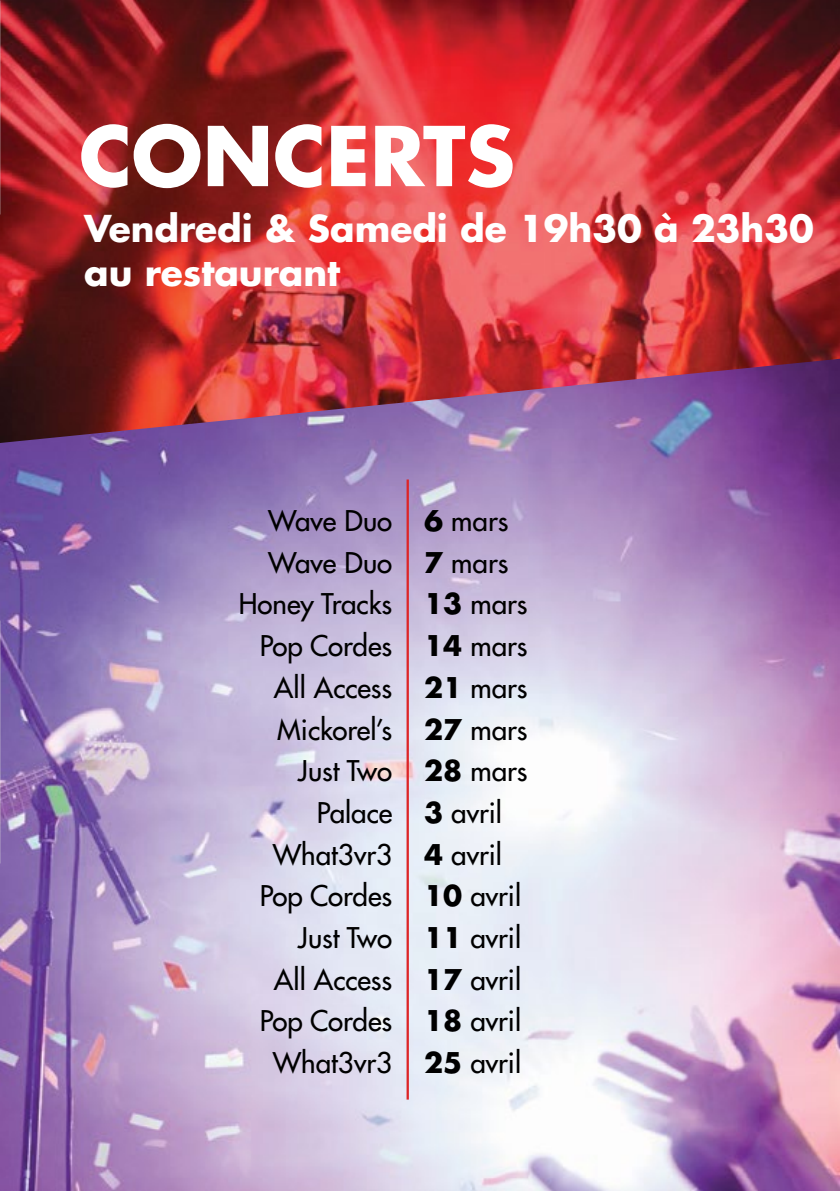
<style>
.page{position:relative;width:840px;height:1191px;background:#fff}
.page>*{position:absolute;margin:0;border:0;box-sizing:border-box;transform-origin:0 0}
.t1{font:700 80px "Futura LT Pro";color:#fff}
.t2{font:700 36px/43.2px "Futura LT Pro";color:#fff}
.t3{font:500 27.8px/41.6px "Futura LT Pro";color:#000;text-align:right}
.s1{font-weight:700}
</style>
<div class="page">
<img style="left:0;top:443px;width:839px;height:748px">
<hr style="left:406px;top:479px;width:2px;height:620px;background:#dd2527">
<img style="left:0;top:0;width:839px;height:443px">
<img style="left:0;top:0;width:1px;height:214px">
<img style="left:0;top:620px;width:1px;height:243px">
<h1 class="t1" style="left:79px;top:94px;width:437px">CONCERTS</h1>
<p class="t2" style="left:84px;top:206px;width:730px">Vendredi &amp; Samedi de 19h30 à 23h30 au restaurant</p>
<p class="t3" style="left:239px;top:499px;width:155px">Wave Duo<br>Wave Duo<br>Honey Tracks<br>Pop Cordes<br>All Access<br>Mickorel’s<br>Just Two<br>Palace<br>What3vr3<br>Pop Cordes<br>Just Two<br>All Access<br>Pop Cordes<br>What3vr3</p>
<p class="t3" style="left:424px;top:499px;width:105px;text-align:left"><span class="s1">6</span> mars<br><span class="s1">7</span> mars<br><span class="s1">13</span> mars<br><span class="s1">14</span> mars<br><span class="s1">21</span> mars<br><span class="s1">27</span> mars<br><span class="s1">28</span> mars<br><span class="s1">3</span> avril<br><span class="s1">4</span> avril<br><span class="s1">10</span> avril<br><span class="s1">11</span> avril<br><span class="s1">17</span> avril<br><span class="s1">18</span> avril<br><span class="s1">25</span> avril</p>
</div>
